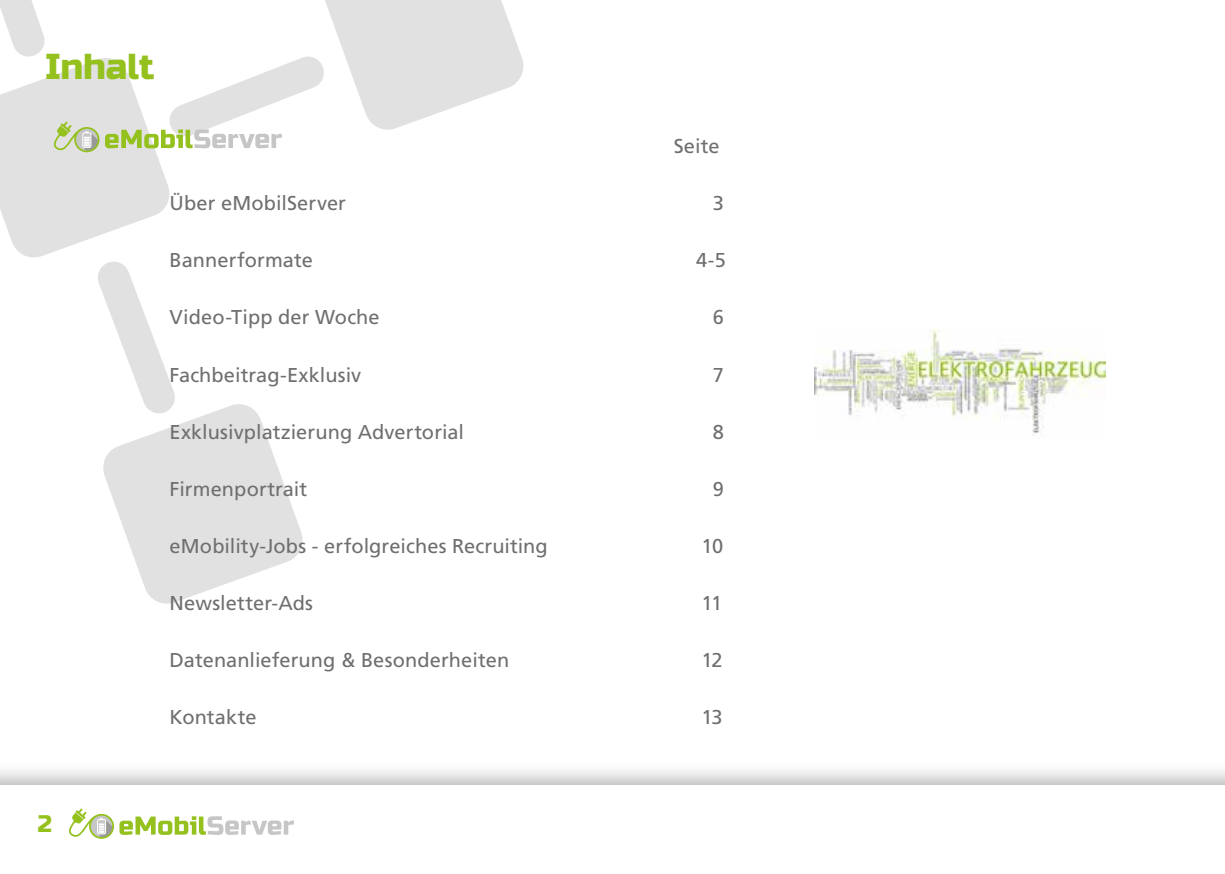
<style>
.page{position:relative;width:1225px;height:874px;background:#fff}
.page>*{position:absolute;margin:0;border:0;box-sizing:border-box;transform-origin:0 0}
.t1{font:36px "Russo One";color:#95c11f}
.t2{font:24px "Russo One";color:#95c11f}
.t3{font:20px "Frutiger LT Pro";letter-spacing:.005em;color:#706f6f}
</style>
<div class="page">
<div style="left:0;top:760px;width:1225px;height:113px;background:#000;opacity:.3"></div>
<div style="left:0;top:785px;width:1225px;height:88px;background:#fff"></div>
<svg style="left:0;top:0;width:524px;height:604px"></svg>
<img style="left:814px;top:329px;width:292px;height:107px">
<svg style="left:69px;top:808px;width:225px;height:30px"></svg>
<h1 class="t1" style="left:45px;top:45px;width:111px">Inhalt</h1>
<p class="t3" style="left:674px;top:134px;width:47px">Seite</p>
<p class="t3" style="left:170px;top:191px;width:178px">Über eMobilServer</p>
<p class="t3" style="left:712px;top:191px;width:13px">3</p>
<p class="t3" style="left:170px;top:248px;width:145px">Bannerformate</p>
<p class="t3" style="left:696px;top:248px;width:31px">4-5</p>
<p class="t3" style="left:170px;top:305px;width:212px">Video-Tipp der Woche</p>
<p class="t3" style="left:712px;top:305px;width:13px">6</p>
<p class="t3" style="left:170px;top:362px;width:193px">Fachbeitrag-Exklusiv</p>
<p class="t3" style="left:712px;top:362px;width:13px">7</p>
<p class="t3" style="left:170px;top:419px;width:296px">Exklusivplatzierung Advertorial</p>
<p class="t3" style="left:712px;top:419px;width:13px">8</p>
<p class="t3" style="left:170px;top:476px;width:139px">Firmenportrait</p>
<p class="t3" style="left:712px;top:476px;width:13px">9</p>
<p class="t3" style="left:170px;top:533px;width:380px">eMobility-Jobs - erfolgreiches Recruiting</p>
<p class="t3" style="left:701px;top:533px;width:23px">10</p>
<p class="t3" style="left:170px;top:590px;width:145px">Newsletter-Ads</p>
<p class="t3" style="left:701px;top:590px;width:22px">11</p>
<p class="t3" style="left:170px;top:647px;width:341px">Datenanlieferung &amp; Besonderheiten</p>
<p class="t3" style="left:701px;top:647px;width:23px">12</p>
<p class="t3" style="left:170px;top:704px;width:89px">Kontakte</p>
<p class="t3" style="left:701px;top:704px;width:23px">13</p>
<p class="t2" style="left:38px;top:809px;width:16px">2</p>
</div>
